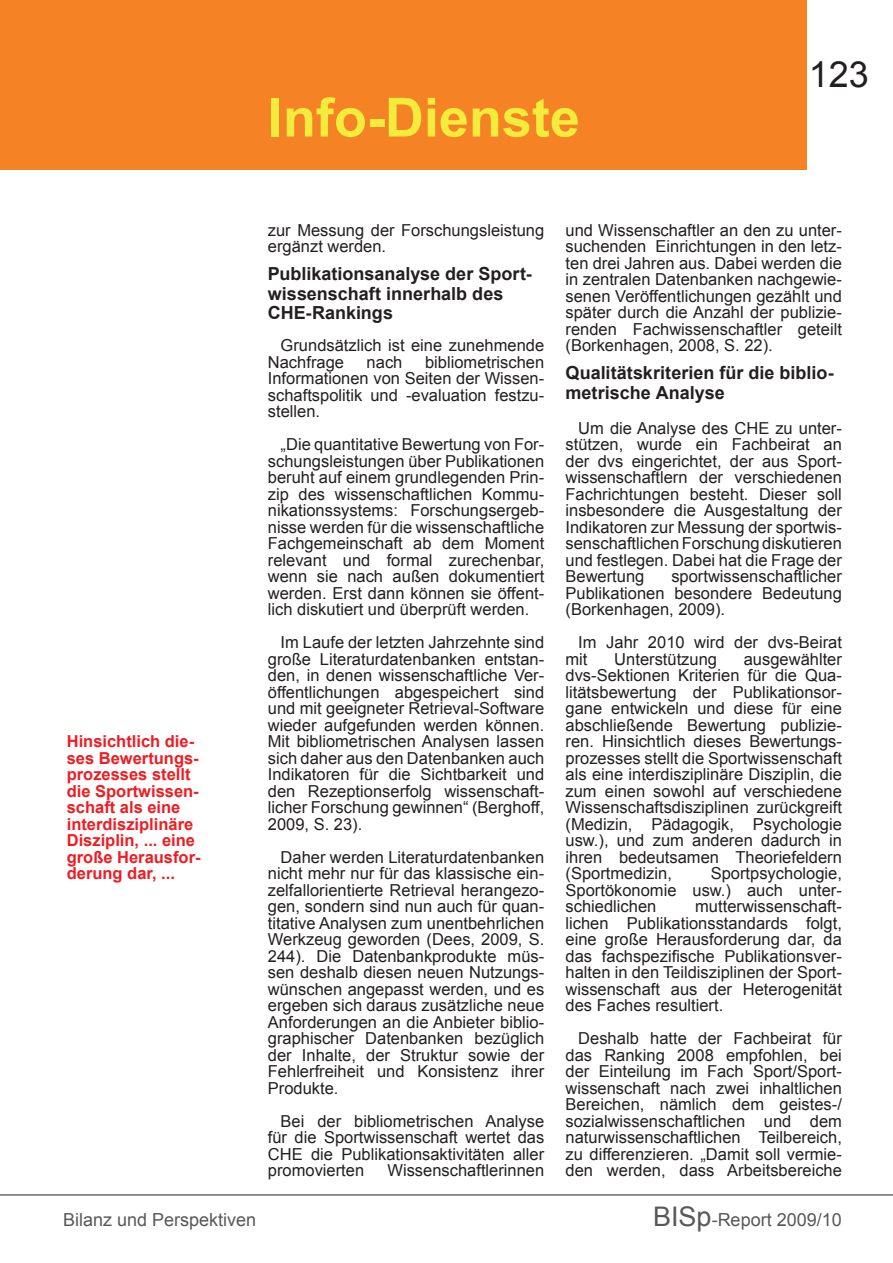
<style>
.page{position:relative;width:893px;height:1263px;background:#fff}
.page>*{position:absolute;margin:0;border:0;box-sizing:border-box;transform-origin:0 0}
.t1{font:700 54px "Arial";color:#f3ec3c}
.t2{font:36px "Arial";color:#231f20}
.t3{font:700 18px/19.5px "Arial";color:#231f20}
.t4{font:18px "Arial";color:#57585a}
.t5{font:16.5px/16.5px "Arial";color:#231f20;text-align:justify}
.t6{font:700 16.5px/16.5px "Arial";color:#ee1d23}
.s1{font-size:27px}
</style>
<div class="page">
<div style="left:0;top:0;width:807px;height:169px;background:#f58225"></div>
<hr style="left:0;top:1194px;width:893px;height:1px;background:#231f20">
<h1 class="t1" style="left:268px;top:82px;width:314px">Info-Dienste</h1>
<h2 class="t2" style="left:809px;top:51px;width:62px">123</h2>
<p class="t6" style="left:67px;top:734px;width:135px">Hinsichtlich die&shy;ses Bewertungs&shy;prozesses stellt die Sportwissen&shy;schaft als eine interdisziplinäre<br>Disziplin, ... eine große Herausfor&shy;derung dar, ...</p>
<p class="t5" style="left:268px;top:222px;width:278px">zur Messung der Forschungsleistung ergänzt werden.</p>
<p class="t3" style="left:268px;top:265px;width:265px">Publikationsanalyse der Sport&shy;wissenschaft innerhalb des<br>CHE-Rankings</p>
<p class="t5" style="left:268px;top:337px;width:278px;text-indent:13px">Grundsätzlich ist eine zunehmende<br>Nachfrage</p>
<p class="t5" style="left:268px;top:354px;width:278px;text-indent:157px">bibliometrischen Informationen von Seiten der Wissen&shy;schaftspolitik und -evaluation festzu&shy;stellen.</p>
<p class="t5" style="left:268px;top:436px;width:278px;text-indent:13px">„Die quantitative Bewertung von For&shy;schungsleistungen über Publikationen beruht auf einem grundlegenden Prin&shy;zip des wissenschaftlichen Kommu&shy;nikationssystems: Forschungsergeb&shy;nisse werden für die wissenschaftliche Fachgemeinschaft ab dem Moment relevant und formal zurechenbar, wenn sie nach außen dokumentiert werden. Erst dann können sie öffent&shy;lich diskutiert und überprüft werden.</p>
<p class="t5" style="left:268px;top:634px;width:278px;text-indent:13px">Im Laufe der letzten Jahrzehnte sind große Literaturdatenbanken entstan&shy;den, in denen wissenschaftliche Ver&shy;öffentlichungen abgespeichert sind und mit geeigneter Retrieval-Software wieder aufgefunden werden können.<br>Mit bibliometrischen Analysen lassen sich daher aus den Datenbanken auch Indikatoren für die Sichtbarkeit und den Rezeptionserfolg wissenschaft&shy;licher Forschung gewinnen“ (Berghoff, 2009, S. 23).</p>
<p class="t5" style="left:268px;top:849px;width:278px;text-indent:13px">Daher werden Literaturdatenbanken nicht mehr nur für das klassische ein&shy;zelfallorientierte Retrieval herangezo&shy;gen, sondern sind nun auch für quan&shy;titative Analysen zum unentbehrlichen Werkzeug geworden (Dees, 2009, S.<br>244). Die Datenbankprodukte müs&shy;sen deshalb diesen neuen Nutzungs&shy;wünschen angepasst werden, und es ergeben sich daraus zusätzliche neue Anforderungen an die Anbieter biblio&shy;graphischer Datenbanken bezüglich der Inhalte, der Struktur sowie der Fehlerfreiheit und Konsistenz ihrer Produkte.</p>
<p class="t5" style="left:268px;top:1113px;width:278px;text-indent:13px">Bei der bibliometrischen Analyse für die Sportwissenschaft wertet das CHE die Publikationsaktivitäten aller promovierten</p>
<p class="t5" style="left:367px;top:354px;width:37px">nach</p>
<p class="t5" style="left:387px;top:1162px;width:158px">Wissenschaftlerinnen</p>
<p class="t4" style="left:63px;top:1207px;width:195px">Bilanz und Perspektiven</p>
<p class="t5" style="left:566px;top:222px;width:278px">und Wissenschaftler an den zu unter&shy;suchenden Einrichtungen in den letz&shy;ten drei Jahren aus. Dabei werden die in zentralen Datenbanken nachgewie&shy;senen Veröffentlichungen gezählt und später durch die Anzahl der publizie&shy;renden Fachwissenschaftler geteilt (Borkenhagen, 2008, S. 22).</p>
<p class="t3" style="left:566px;top:364px;width:270px">Qualitätskriterien für die biblio&shy;metrische Analyse</p>
<p class="t5" style="left:566px;top:420px;width:278px;text-indent:13px">Um die Analyse des CHE zu unter&shy;stützen, wurde ein Fachbeirat an der dvs eingerichtet, der aus Sport&shy;wissenschaftlern der verschiedenen Fachrichtungen besteht. Dieser soll insbesondere die Ausgestaltung der Indikatoren zur Messung der sportwis&shy;senschaftlichen Forschung diskutieren und festlegen. Dabei hat die Frage der Bewertung</p>
<p class="t5" style="left:566px;top:568px;width:278px;text-indent:106px">sportwissenschaftlicher Publikationen besondere Bedeutung (Borkenhagen, 2009).</p>
<p class="t5" style="left:566px;top:634px;width:278px;text-indent:13px">Im Jahr 2010 wird der dvs-Beirat mit</p>
<p class="t5" style="left:566px;top:651px;width:278px;text-indent:178px">ausgewählter dvs-Sektionen Kriterien für die Qua&shy;litätsbewertung der Publikationsor&shy;gane entwickeln und diese für eine abschließende Bewertung publizie&shy;ren. Hinsichtlich dieses Bewertungs&shy;prozesses stellt die Sportwissenschaft als eine interdisziplinäre Disziplin, die zum einen sowohl auf verschiedene Wissenschaftsdisziplinen zurückgreift (Medizin, Pädagogik, Psychologie usw.), und zum anderen dadurch in ihren bedeutsamen Theoriefeldern (Sportmedizin,</p>
<p class="t5" style="left:614px;top:651px;width:104px">Unterstützung</p>
<p class="t5" style="left:566px;top:865px;width:278px;text-indent:145px">Sportpsychologie, Sportökonomie usw.) auch unter&shy;schiedlichen</p>
<p class="t5" style="left:566px;top:898px;width:278px;text-indent:130px">mutterwissenschaft&shy;lichen Publikationsstandards folgt, eine große Herausforderung dar, da das fachspezifische Publikationsver&shy;halten in den Teildisziplinen der Sport&shy;wissenschaft aus der Heterogenität des Faches resultiert.</p>
<p class="t5" style="left:566px;top:1030px;width:278px;text-indent:13px">Deshalb hatte der Fachbeirat für das Ranking 2008 empfohlen, bei der Einteilung im Fach Sport/Sport&shy;wissenschaft nach zwei inhaltlichen Bereichen, nämlich dem geistes-/ sozialwissenschaftlichen und dem naturwissenschaftlichen Teilbereich, zu differenzieren. „Damit soll vermie&shy;den werden, dass Arbeitsbereiche</p>
<p class="t4" style="left:653px;top:1207px;width:190px"><span class="s1">BISp</span>-Report 2009/10</p>
</div>
